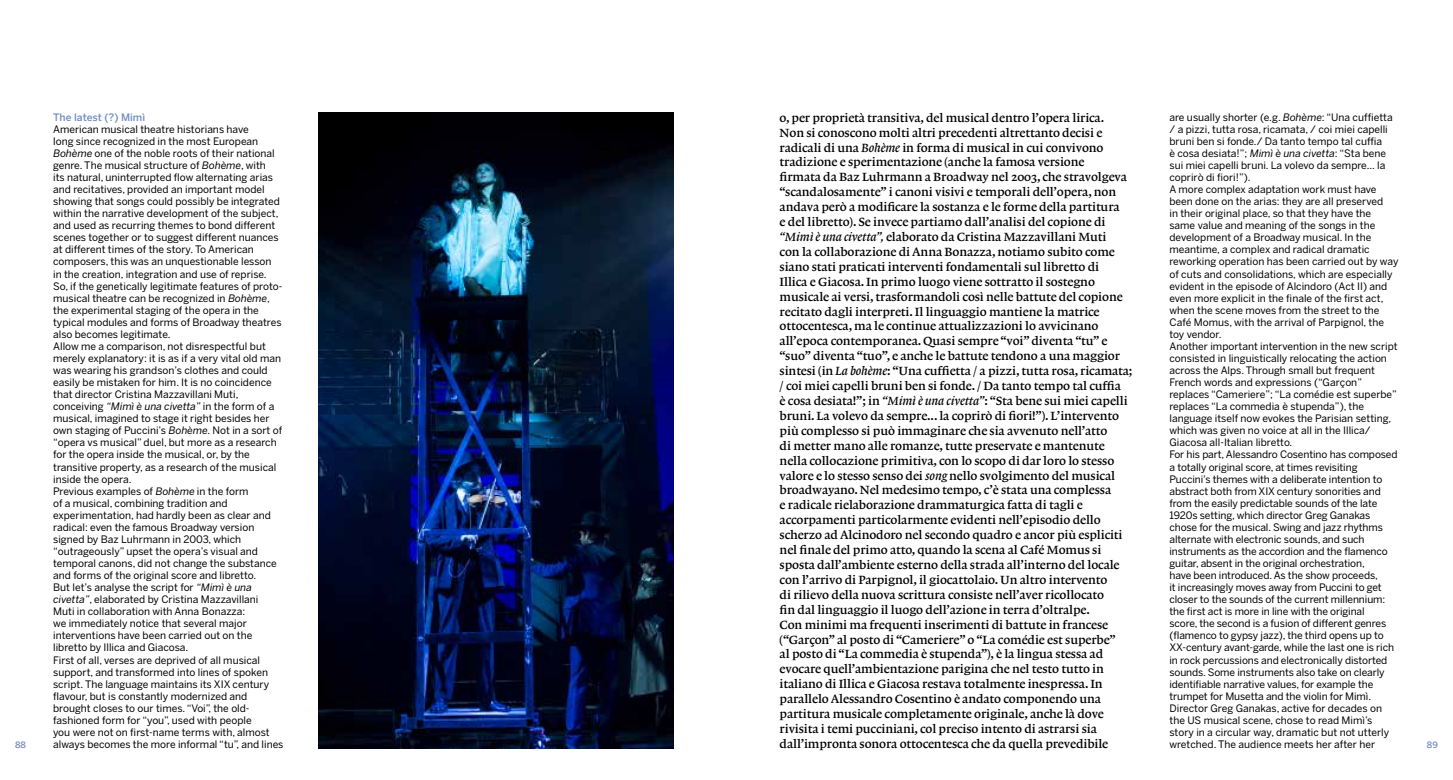
<style>
.page{position:relative;width:1453px;height:780px;background:#fff}
.page>*{position:absolute;margin:0;border:0;box-sizing:border-box;transform-origin:0 0}
.t1{font:12.5px/14.9px "Lexicon No 1 Roman B";letter-spacing:-.01em;color:#000}
.t2{font:10.25px/12px "Benton Sans";color:#000}
.t3{font:500 10.25px "Benton Sans";color:#758fc2}
.t4{font:500 8.75px "Benton Sans";color:#758fc2}
.s1{font-family:"Lexicon No 1 Italic B"}
.s2{font-style:italic}
</style>
<div class="page">
<img style="left:319px;top:113px;width:354px;height:635px">
<p class="t1" style="left:780px;top:110px;width:354px">o, per proprietà transitiva, del musical dentro l’opera lirica.<br>Non si conoscono molti altri precedenti altrettanto decisi e radicali di una <span class="s1">Bohème</span> in forma di musical in cui convivono tradizione e sperimentazione (anche la famosa versione<br>firmata da Baz Luhrmann a Broadway nel 2003, che stravolgeva “scandalosamente” i canoni visivi e temporali dell’opera, non andava però a modificare la sostanza e le forme della partitura<br>e del libretto). Se invece partiamo dall’analisi del copione di <span class="s1">“Mimì è una civetta”,</span> elaborato da Cristina Mazzavillani Muti<br>con la collaborazione di Anna Bonazza, notiamo subito come siano stati praticati interventi fondamentali sul libretto di<br>Illica e Giacosa. In primo luogo viene sottratto il sostegno musicale ai versi, trasformandoli così nelle battute del copione recitato dagli interpreti. Il linguaggio mantiene la matrice ottocentesca, ma le continue attualizzazioni lo avvicinano all’epoca contemporanea. Quasi sempre “voi” diventa “tu” e “suo” diventa “tuo”, e anche le battute tendono a una maggior sintesi (in <span class="s1">La bohème</span>: “Una cuffietta / a pizzi, tutta rosa, ricamata; / coi miei capelli bruni ben si fonde. / Da tanto tempo tal cuffia<br>è cosa desiata!”; in <span class="s1">“Mimì è una civetta”</span>: “Sta bene sui miei capelli bruni. La volevo da sempre... la coprirò di fiori!”). L’intervento più complesso si può immaginare che sia avvenuto nell’atto<br>di metter mano alle romanze, tutte preservate e mantenute nella collocazione primitiva, con lo scopo di dar loro lo stesso valore e lo stesso senso dei <span class="s1">song</span> nello svolgimento del musical broadwayano. Nel medesimo tempo, c’è stata una complessa<br>e radicale rielaborazione drammaturgica fatta di tagli e accorpamenti particolarmente evidenti nell’episodio dello scherzo ad Alcinodoro nel secondo quadro e ancor più espliciti nel finale del primo atto, quando la scena al Café Momus si sposta dall’ambiente esterno della strada all’interno del locale con l’arrivo di Parpignol, il giocattolaio. Un altro intervento<br>di rilievo della nuova scrittura consiste nell’aver ricollocato<br>fin dal linguaggio il luogo dell’azione in terra d’oltralpe.<br>Con minimi ma frequenti inserimenti di battute in francese (“Garçon” al posto di “Cameriere” o “La comédie est superbe”<br>al posto di “La commedia è stupenda”), è la lingua stessa ad evocare quell’ambientazione parigina che nel testo tutto in italiano di Illica e Giacosa restava totalmente inespressa. In parallelo Alessandro Cosentino è andato componendo una partitura musicale completamente originale, anche là dove rivisita i temi pucciniani, col preciso intento di astrarsi sia dall’impronta sonora ottocentesca che da quella prevedibile</p>
<p class="t3" style="left:53px;top:111px;width:93px">The latest (?) Mimì</p>
<p class="t2" style="left:53px;top:123px;width:232px">American musical theatre historians have<br>long since recognized in the most European <span class="s2">Bohème</span> one of the noble roots of their national genre. The musical structure of <span class="s2">Bohème</span>, with<br>its natural, uninterrupted flow alternating arias and recitatives, provided an important model showing that songs could possibly be integrated within the narrative development of the subject, and used as recurring themes to bond different scenes together or to suggest different nuances at different times of the story. To American composers, this was an unquestionable lesson<br>in the creation, integration and use of reprise.<br>So, if the genetically legitimate features of proto&shy;musical theatre can be recognized in <span class="s2">Bohème</span>, the experimental staging of the opera in the typical modules and forms of Broadway theatres also becomes legitimate.<br>Allow me a comparison, not disrespectful but merely explanatory: it is as if a very vital old man was wearing his grandson’s clothes and could easily be mistaken for him. It is no coincidence that director Cristina Mazzavillani Muti, conceiving <span class="s2">“Mimì è una civetta”</span> in the form of a musical, imagined to stage it right besides her own staging of Puccini’s <span class="s2">Bohème</span>. Not in a sort of “opera vs musical” duel, but more as a research for the opera inside the musical, or, by the transitive property, as a research of the musical inside the opera.<br>Previous examples of <span class="s2">Bohème</span> in the form<br>of a musical, combining tradition and experimentation, had hardly been as clear and radical: even the famous Broadway version signed by Baz Luhrmann in 2003, which “outrageously” upset the opera’s visual and temporal canons, did not change the substance and forms of the original score and libretto.<br>But let’s analyse the script for <span class="s2">“Mimì è una civetta”</span>, elaborated by Cristina Mazzavillani<br>Muti in collaboration with Anna Bonazza:<br>we immediately notice that several major interventions have been carried out on the libretto by Illica and Giacosa.<br>First of all, verses are deprived of all musical support, and transformed into lines of spoken script. The language maintains its XIX century flavour, but is constantly modernized and brought closes to our times. “Voi”, the old&shy;fashioned form for “you”, used with people<br>you were not on first-name terms with, almost always becomes the more informal “tu”, and lines</p>
<p class="t2" style="left:1169px;top:111px;width:230px">are usually shorter (e.g. <span class="s2">Bohème</span>: “Una cuffietta / a pizzi, tutta rosa, ricamata, / coi miei capelli bruni ben si fonde./ Da tanto tempo tal cuffia<br>è cosa desiata!”; <span class="s2">Mimì è una civetta</span>: “Sta bene sui miei capelli bruni. La volevo da sempre... la coprirò di fiori!”).<br>A more complex adaptation work must have been done on the arias: they are all preserved<br>in their original place, so that they have the same value and meaning of the songs in the development of a Broadway musical. In the meantime, a complex and radical dramatic reworking operation has been carried out by way of cuts and consolidations, which are especially evident in the episode of Alcindoro (Act II) and even more explicit in the finale of the first act, when the scene moves from the street to the Café Momus, with the arrival of Parpignol, the toy vendor.<br>Another important intervention in the new script consisted in linguistically relocating the action across the Alps. Through small but frequent French words and expressions (“Garçon” replaces “Cameriere”; “La comédie est superbe” replaces “La commedia è stupenda”), the language itself now evokes the Parisian setting, which was given no voice at all in the Illica/ Giacosa all-Italian libretto.<br>For his part, Alessandro Cosentino has composed a totally original score, at times revisiting Puccini’s themes with a deliberate intention to abstract both from XIX century sonorities and from the easily predictable sounds of the late 1920s setting, which director Greg Ganakas chose for the musical. Swing and jazz rhythms alternate with electronic sounds, and such instruments as the accordion and the flamenco guitar, absent in the original orchestration,<br>have been introduced. As the show proceeds,<br>it increasingly moves away from Puccini to get closer to the sounds of the current millennium: the first act is more in line with the original<br>score, the second is a fusion of different genres (flamenco to gypsy jazz), the third opens up to XX-century avant-garde, while the last one is rich in rock percussions and electronically distorted sounds. Some instruments also take on clearly identifiable narrative values, for example the trumpet for Musetta and the violin for Mimì.<br>Director Greg Ganakas, active for decades on the US musical scene, chose to read Mimì’s story in a circular way, dramatic but not utterly wretched. The audience meets her after her</p>
<p class="t4" style="left:15px;top:739px;width:12px">88</p>
<p class="t4" style="left:1427px;top:739px;width:12px">89</p>
</div>
